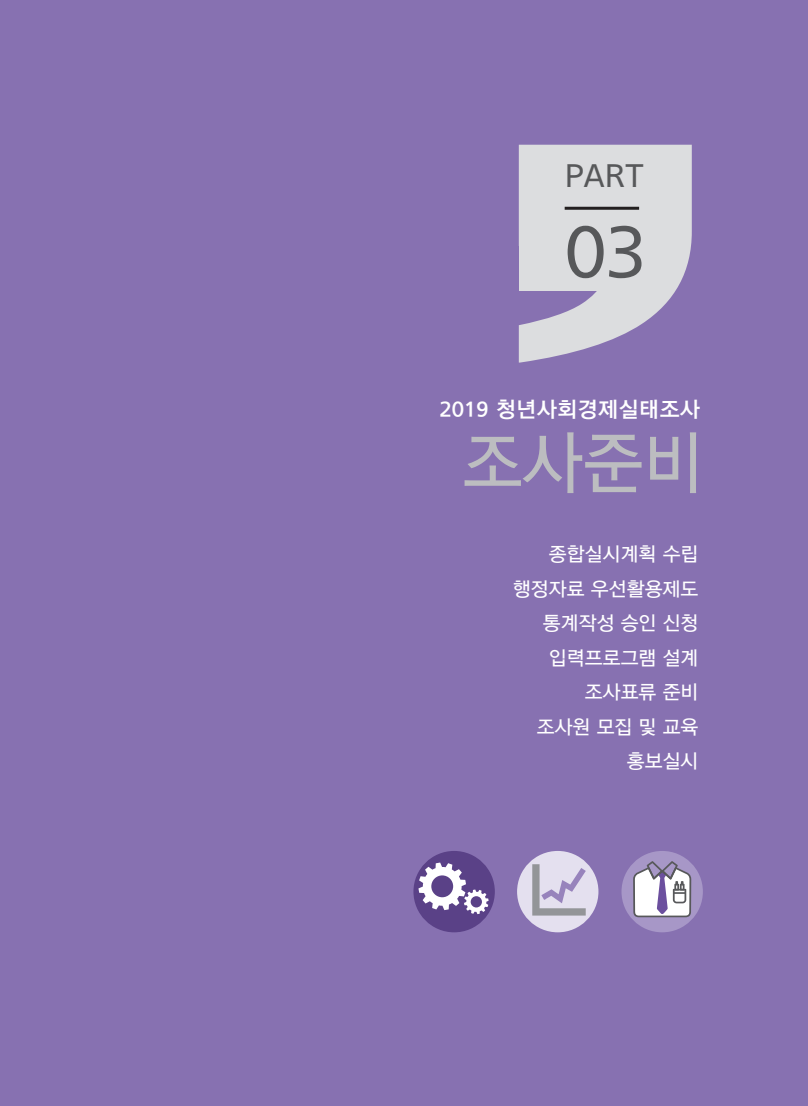
<style>
.page{position:relative;width:808px;height:1106px;background:#8771b1}
.page>*{position:absolute;margin:0;border:0;box-sizing:border-box;transform-origin:0 0}
.t1{font:73.5px "THE Lux Go M U";color:#57585a}
.t2{font:69px "THE Lux Go M U";color:#bcbdc0;scale:.95 1}
.t3{font:33px "THE Lux Go M U";color:#57585a}
.t4{font:21.75px "THE Lux Go B U";letter-spacing:.02em;color:#fff}
.t5{font:19.5px "THE Lux Go M U";color:#fff}
</style>
<div class="page">
<svg style="left:519px;top:145px;width:173px;height:217px;fill:#dcdddf"></svg>
<div style="left:519px;top:216px;width:154px;height:74px;background:#dcdddf"></div>
<hr style="left:565px;top:207px;width:74px;height:3px;background:#231f20">
<div style="left:517px;top:851px;width:81px;height:81px;background:#e4e0ef;border-radius:50%"></div>
<svg style="left:532px;top:864px;width:54px;height:51px"></svg>
<div style="left:621px;top:851px;width:82px;height:81px;background:#a797c7;border-radius:50%"></div>
<svg style="left:633px;top:861px;width:58px;height:56px"></svg>
<div style="left:413px;top:851px;width:82px;height:81px;background:#5a4187;border-radius:50%"></div>
<svg style="left:418px;top:862px;width:71px;height:52px"></svg>
<p class="t3" style="left:565px;top:158px;width:81px">PART</p>
<p class="t1" style="left:565px;top:214px;width:82px">03</p>
<p class="t4" style="left:440px;top:397px;width:262px">2019 청년사회경제실태조사</p>
<p class="t2" style="left:463px;top:427px;width:255px">조사준비</p>
<p class="t5" style="left:549px;top:544px;width:151px">종합실시계획 수립</p>
<p class="t5" style="left:513px;top:578px;width:187px">행정자료 우선활용제도</p>
<p class="t5" style="left:543px;top:613px;width:157px">통계작성 승인 신청</p>
<p class="t5" style="left:549px;top:647px;width:151px">입력프로그램 설계</p>
<p class="t5" style="left:585px;top:682px;width:115px">조사표류 준비</p>
<p class="t5" style="left:537px;top:716px;width:163px">조사원 모집 및 교육</p>
<p class="t5" style="left:627px;top:751px;width:73px">홍보실시</p>
</div>
